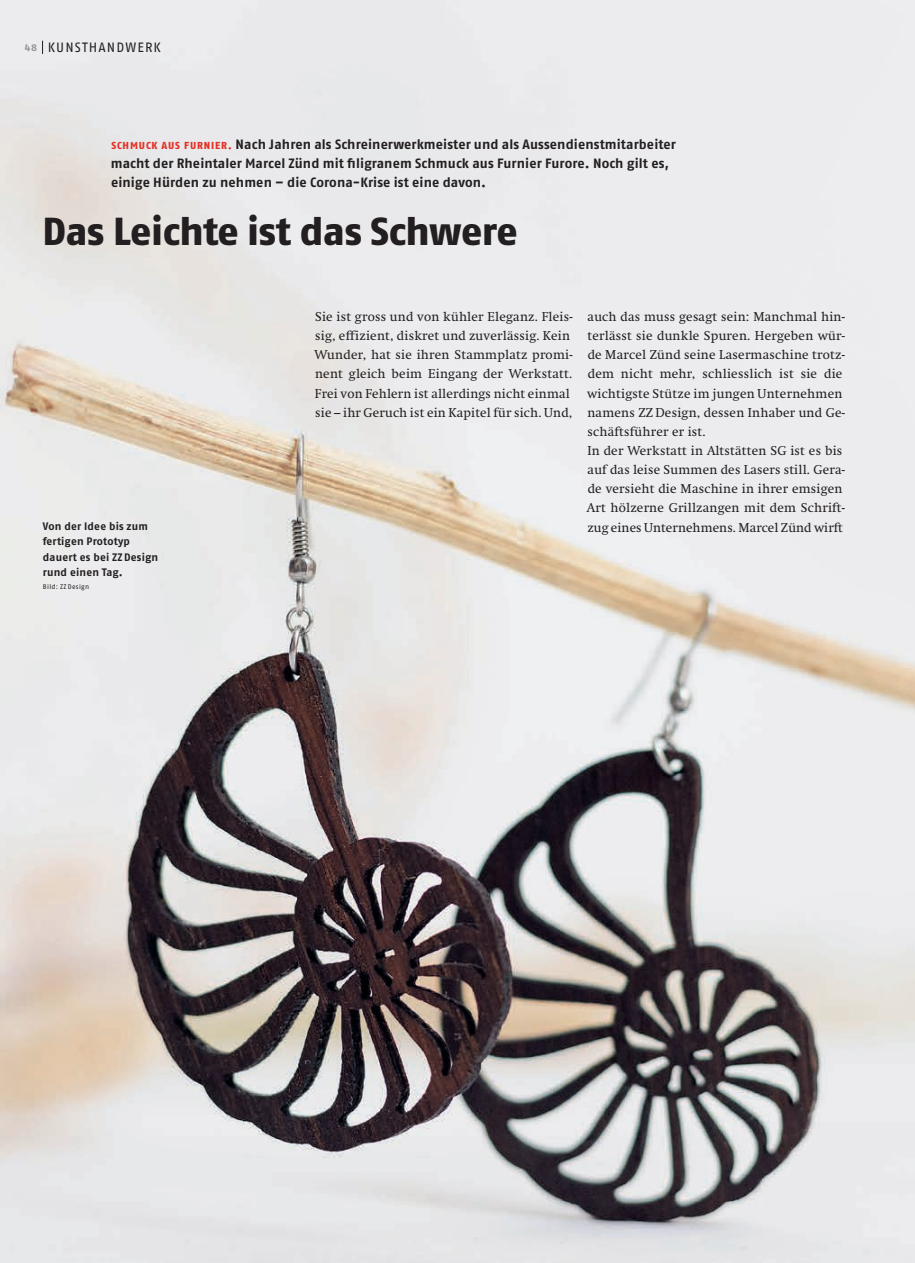
<style>
.page{position:relative;width:915px;height:1263px;background:#fff}
.page>*{position:absolute;margin:0;border:0;box-sizing:border-box;transform-origin:0 0}
.t1{font:800 39px "Fago OT";letter-spacing:-.01em;color:#231f20}
.t2{font:700 13.5px/19.2px "Fago OT";letter-spacing:.01em;color:#231f20}
.t3{font:13.5px "Fago OT";letter-spacing:.085em;color:#231f20}
.t4{font:12.75px/19.2px "Swift";letter-spacing:.02em;color:#231f20}
.t5{font:700 10.8px/15.3px "Fago OT";letter-spacing:.015em;color:#231f20}
.t6{font:6.75px "Fago OT";letter-spacing:.04em;color:#231f20}
.s1{font-weight:700;font-size:10.2px;color:#939598}
.s2{font-weight:800;font-size:10.2px;color:#e53025}
</style>
<div class="page">
<img style="left:0;top:0;width:914px;height:1263px">
<svg style="left:42px;top:41px;width:1px;height:13px"></svg>
<p class="t3" style="left:25px;top:39px;width:136px"><span class="s1">48</span> KUNSTHANDWERK</p>
<p class="t2" style="left:111px;top:134px;width:566px"><span class="s2">SCHMUCK AUS FURNIER.</span> Nach Jahren als Schreinerwerkmeister und als Aussendienstmitarbeiter macht der Rheintaler Marcel Zünd mit filigranem Schmuck aus Furnier Furore. Noch gilt es, einige Hürden zu nehmen – die Corona-Krise ist eine davon.</p>
<h1 class="t1" style="left:43px;top:207px;width:476px">Das Leichte ist das Schwere</h1>
<p class="t5" style="left:43px;top:518px;width:117px">Von der Idee bis zum fertigen Prototyp dauert es bei ZZ Design rund einen Tag.</p>
<p class="t6" style="left:43px;top:582px;width:48px">BILD: ZZ DESIGN</p>
<p class="t4" style="left:314px;top:307px;width:259px">Sie ist gross und von kühler Eleganz. Fleis&shy;sig, effizient, diskret und zuverlässig. Kein Wunder, hat sie ihren Stammplatz promi&shy;nent gleich beim Eingang der Werkstatt.<br>Frei von Fehlern ist allerdings nicht einmal sie – ihr Geruch ist ein Kapitel für sich. Und,</p>
<p class="t4" style="left:586px;top:307px;width:260px">auch das muss gesagt sein: Manchmal hin&shy;terlässt sie dunkle Spuren. Hergeben wür&shy;de Marcel Zünd seine Lasermaschine trotz&shy;dem nicht mehr, schliesslich ist sie die wichtigste Stütze im jungen Unternehmen namens ZZ Design, dessen Inhaber und Ge&shy;schäftsführer er ist.<br>In der Werkstatt in Altstätten SG ist es bis auf das leise Summen des Lasers still. Gera&shy;de versieht die Maschine in ihrer emsigen Art hölzerne Grillzangen mit dem Schrift&shy;zug eines Unternehmens. Marcel Zünd wirft</p>
</div>
